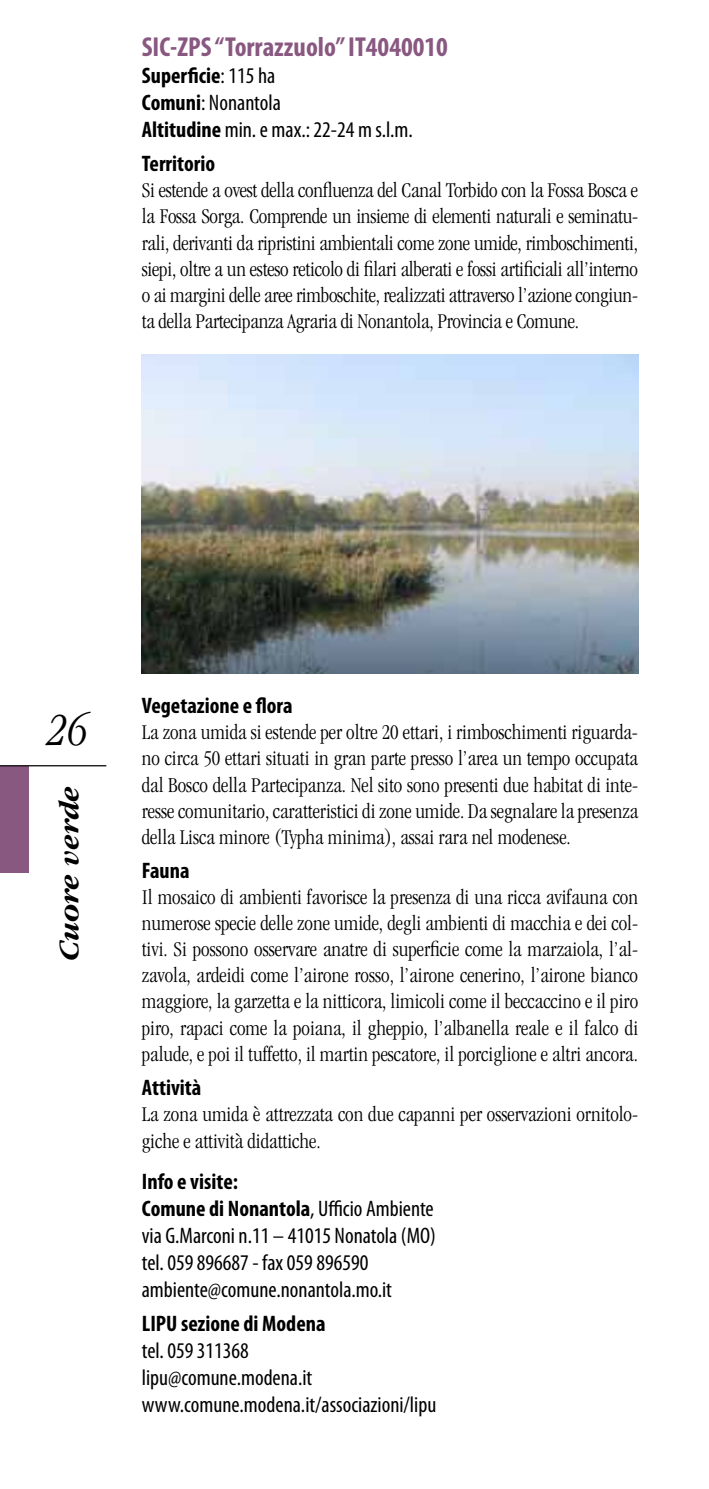
<style>
.page{position:relative;width:709px;height:1489px;background:#fff}
.page>*{position:absolute;margin:0;border:0;box-sizing:border-box;transform-origin:0 0}
.t1{font:italic 300 condensed 47.5px "Garamond";color:#000}
.t2{font:italic 700 30px "Garamond";letter-spacing:-.005em;color:#000}
.t3{font:700 condensed 27.5px "Myriad Pro";color:#895881}
.t4{font:condensed 22.5px/27px "Myriad Pro";color:#000}
.t5{font:700 condensed 22.5px "Myriad Pro";color:#000}
.t6{font:300 condensed 21.75px/26px "Garamond";color:#000;text-align:justify}
.s1{font-weight:700}
</style>
<div class="page">
<img style="left:142px;top:354px;width:496px;height:319px">
<div style="left:0;top:766px;width:28px;height:106px;background:#895881"></div>
<hr style="left:0;top:765px;width:106px;height:1px;background:#000">
<p class="t3" style="left:142px;top:36px;width:308px">SIC-ZPS “Torrazzuolo” IT4040010</p>
<p class="t4" style="left:142px;top:63px;width:272px"><span class="s1">Superficie</span>: 115 ha<br><span class="s1">Comuni</span>: Nonantola<br><span class="s1">Altitudine</span> min. e max.: 22-24 m s.l.m.</p>
<p class="t5" style="left:142px;top:155px;width:75px">Territorio</p>
<p class="t6" style="left:142px;top:179px;width:498px">Si estende a ovest della confluenza del Canal Torbido con la Fossa Bosca e la Fossa Sorga. Comprende un insieme di elementi naturali e seminatu&shy;rali, derivanti da ripristini ambientali come zone umide, rimboschimenti, siepi, oltre a un esteso reticolo di filari alberati e fossi artificiali all’interno o ai margini delle aree rimboschite, realizzati attraverso l’azione congiun&shy;ta della Partecipanza Agraria di Nonantola, Provincia e Comune.</p>
<h1 class="t1" style="left:47px;top:710px;width:43px">26</h1>
<h2 class="t2" style="left:58px;top:961px;width:177px;rotate:-90deg">Cuore verde</h2>
<p class="t5" style="left:142px;top:697px;width:152px">Vegetazione e flora</p>
<p class="t6" style="left:142px;top:721px;width:498px">La zona umida si estende per oltre 20 ettari, i rimboschimenti riguarda&shy;no circa 50 ettari situati in gran parte presso l’area un tempo occupata dal Bosco della Partecipanza. Nel sito sono presenti due habitat di inte&shy;resse comunitario, caratteristici di zone umide. Da segnalare la presenza della Lisca minore (Typha minima), assai rara nel modenese.</p>
<p class="t5" style="left:142px;top:861px;width:49px">Fauna</p>
<p class="t6" style="left:142px;top:885px;width:498px">Il mosaico di ambienti favorisce la presenza di una ricca avifauna con numerose specie delle zone umide, degli ambienti di macchia e dei col&shy;tivi. Si possono osservare anatre di superficie come la marzaiola, l’al&shy;zavola, ardeidi come l’airone rosso, l’airone cenerino, l’airone bianco maggiore, la garzetta e la nitticora, limicoli come il beccaccino e il piro piro, rapaci come la poiana, il gheppio, l’albanella reale e il falco di palude, e poi il tuffetto, il martin pescatore, il porciglione e altri ancora.</p>
<p class="t5" style="left:142px;top:1078px;width:61px">Attività</p>
<p class="t6" style="left:142px;top:1101px;width:498px;line-height:27px">La zona umida è attrezzata con due capanni per osservazioni ornitolo&shy;giche e attività didattiche.</p>
<p class="t4" style="left:142px;top:1169px;width:295px"><span class="s1">Info e visite:<br>Comune di Nonantola</span>, Ufficio Ambiente via G.Marconi n.11 – 41015 Nonatola (MO) tel. 059 896687 - fax 059 896590 ambiente@comune.nonantola.mo.it</p>
<p class="t5" style="left:142px;top:1314px;width:185px">LIPU sezione di Modena</p>
<p class="t4" style="left:142px;top:1338px;width:296px">tel. 059 311368<br>lipu@comune.modena.it www.comune.modena.it/associazioni/lipu</p>
</div>
